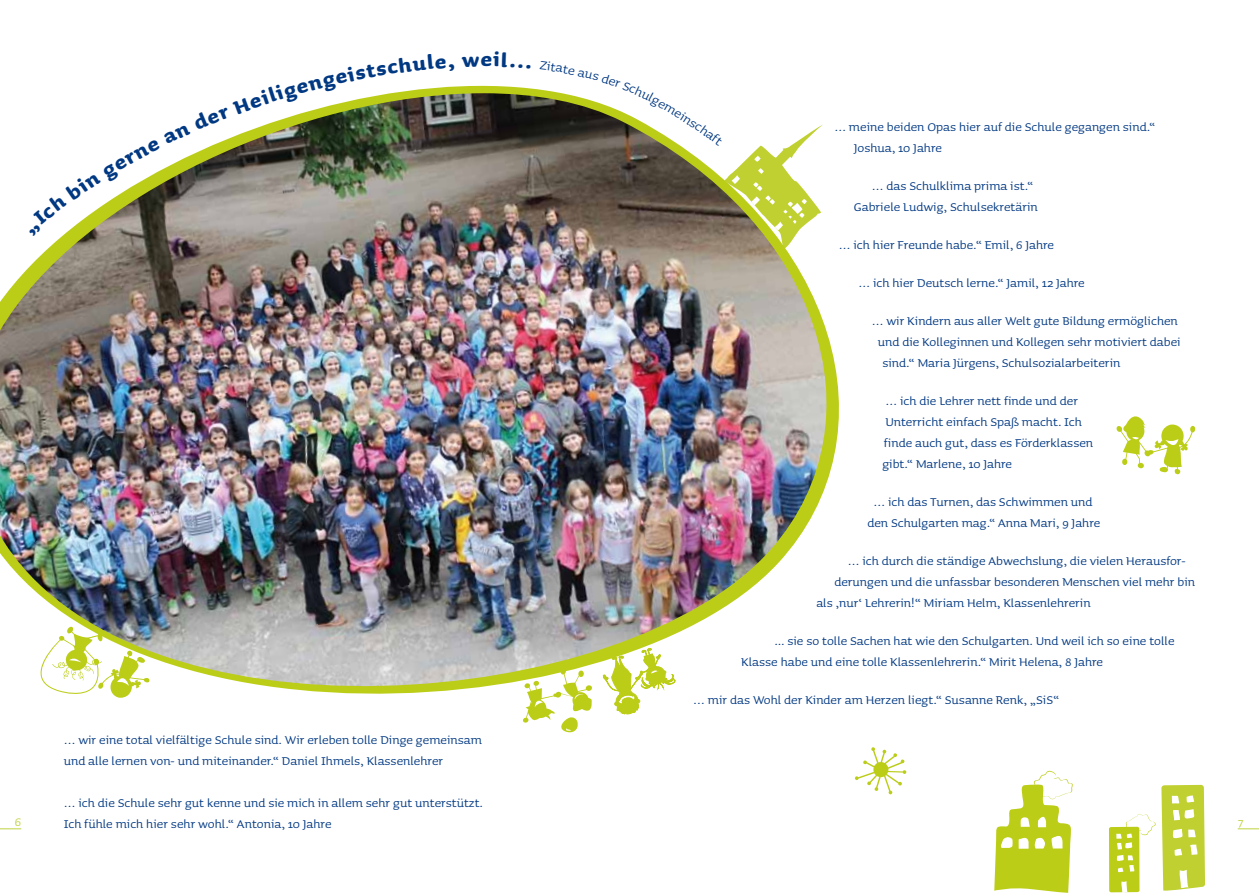
<style>
.page{position:relative;width:1259px;height:893px;background:#fff}
.page>*{position:absolute;margin:0;border:0;box-sizing:border-box;transform-origin:0 0}
.t1{font:700 24.3px "Sauna";color:#003882}
.t2{font:15px/21px "Sauna";color:#003882}
.t3{font:15px "Sauna";color:#c1d141}
</style>
<div class="page">
<svg style="left:0;top:828px;width:21px;height:1px"></svg>
<svg style="left:1237px;top:828px;width:22px;height:1px"></svg>
<svg style="left:855px;top:753px;width:51px;height:41px"></svg>
<img style="left:0;top:93px;width:875px;height:660px">
<svg style="left:37px;top:626px;width:113px;height:72px"></svg>
<svg style="left:1116px;top:416px;width:79px;height:58px"></svg>
<svg style="left:994px;top:770px;width:79px;height:123px"></svg>
<div style="left:1109px;top:827px;width:30px;height:65px;background:#bccd18;border-radius:2px"></div>
<svg style="left:1116px;top:785px;width:89px;height:108px"></svg>
<svg style="left:523px;top:668px;width:70px;height:66px"></svg>
<svg style="left:603px;top:648px;width:73px;height:66px"></svg>
<img style="left:29px;top:86px;width:425px;height:150px">
<svg style="left:539px;top:89px;width:284px;height:159px"></svg>
<h1 class="t1" style="left:481px;top:47px;width:13px">e</h1>
<p class="t2" style="left:854px;top:116px;width:303px;text-indent:-20px">… meine beiden Opas hier auf die Schule gegangen sind.“<br>Joshua, 10 Jahre</p>
<p class="t2" style="left:854px;top:175px;width:185px;text-align:right">… das Schulklima prima ist.“<br>Gabriele Ludwig, Schulsekretärin</p>
<p class="t2" style="left:839px;top:234px;width:217px">… ich hier Freunde habe.“ Emil, 6 Jahre</p>
<p class="t2" style="left:858px;top:272px;width:228px">… ich hier Deutsch lerne.“ Jamil, 12 Jahre</p>
<p class="t2" style="left:872px;top:310px;width:307px">… wir Kindern aus aller Welt gute Bildung ermöglichen</p>
<p class="t2" style="left:878px;top:331px;width:304px">und die Kolleginnen und Kollegen sehr motiviert dabei</p>
<p class="t2" style="left:882px;top:352px;width:240px">sind.“ Maria Jürgens, Schulsozialarbeiterin</p>
<p class="t2" style="left:882px;top:390px;width:212px">… ich die Lehrer nett finde und der<br>Unterricht einfach Spaß macht. Ich finde auch gut, dass es Förderklassen gibt.“ Marlene, 10 Jahre</p>
<p class="t2" style="left:867px;top:491px;width:234px;text-align:center">… ich das Turnen, das Schwimmen und den Schulgarten mag.“ Anna Mari, 9 Jahre</p>
<p class="t2" style="left:848px;top:550px;width:339px">… ich durch die ständige Abwechslung, die vielen Herausfor-</p>
<p class="t2" style="left:834px;top:571px;width:362px">derungen und die unfassbar besonderen Menschen viel mehr bin</p>
<p class="t2" style="left:816px;top:592px;width:276px">als ,nur‘ Lehrerin!“ Miriam Helm, Klassenlehrerin</p>
<p class="t2" style="left:741px;top:630px;width:435px;text-indent:33px">... sie so tolle Sachen hat wie den Schulgarten. Und weil ich so eine tolle<br>Klasse habe und eine tolle Klassenlehrerin.“ Mirit Helena, 8 Jahre</p>
<p class="t2" style="left:693px;top:689px;width:367px">… mir das Wohl der Kinder am Herzen liegt.“ Susanne Renk, „SiS“</p>
<p class="t2" style="left:64px;top:729px;width:420px">… wir eine total vielfältige Schule sind. Wir erleben tolle Dinge gemeinsam und alle lernen von- und miteinander.“ Daniel Ihmels, Klassenlehrer</p>
<p class="t2" style="left:64px;top:792px;width:421px">… ich die Schule sehr gut kenne und sie mich in allem sehr gut unterstützt.<br>Ich fühle mich hier sehr wohl.“ Antonia, 10 Jahre</p>
<p class="t3" style="left:15px;top:813px;width:8px">6</p>
<p class="t3" style="left:1237px;top:813px;width:7px">7</p>
</div>
